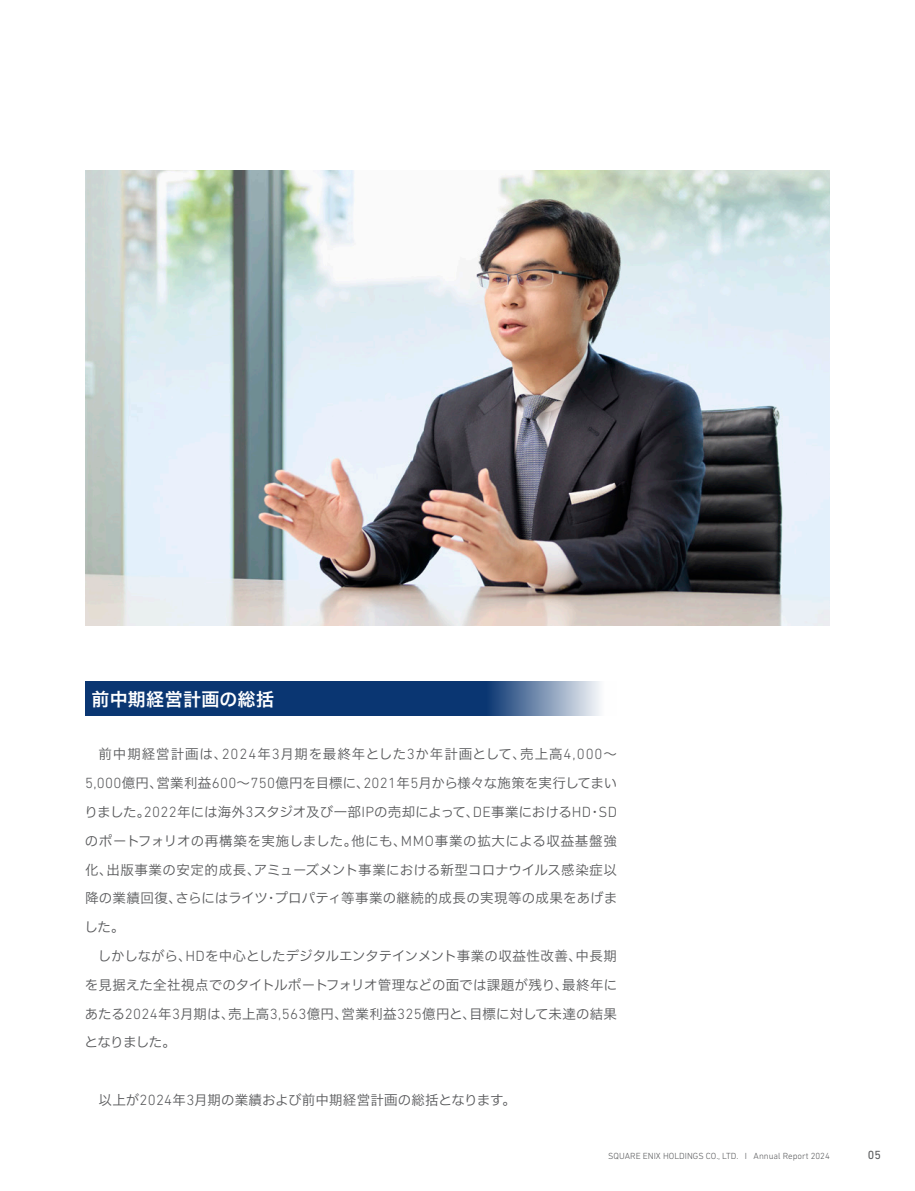
<style>
.page{position:relative;width:915px;height:1191px;background:#fff}
.page>*{position:absolute;margin:0;border:0;box-sizing:border-box;transform-origin:0 0}
.t1{font:18px "Hiragino UD Sans F Std N W6";letter-spacing:.02em;color:#fff}
.t2{font:13.5px/28.8px "Hiragino UD Sans F Std N W3";letter-spacing:.015em;color:#57585a;text-align:justify}
.t3{font:12px "DIN Next LT Pro";color:#57585a}
.t4{font:300 9px "DIN Next LT Pro";color:#57585a}
.s1{font-family:"DIN Next LT Pro";font-weight:300;font-size:15px}
</style>
<div class="page">
<svg style="left:85px;top:681px;width:515px;height:34px;background:#234b80"></svg>
<img style="left:85px;top:170px;width:744px;height:455px">
<h1 class="t1" style="left:91px;top:685px;width:184px">前中期経営計画の総括</h1>
<p class="t2" style="left:84px;top:739px;width:534px;text-indent:14px">前中期経営計画は、<span class="s1">2024</span>年<span class="s1">3</span>月期を最終年とした<span class="s1">3</span>か年計画として、売上高<span class="s1">4,000</span>～<span class="s1">5,000</span>億円、営業利益<span class="s1">600</span>～<span class="s1">750</span>億円を目標に、<span class="s1">2021</span>年<span class="s1">5</span>月から様々な施策を実行してまいりました。<span class="s1">2022</span>年には海外<span class="s1">3</span>スタジオ及び一部<span class="s1">IP</span>の売却によって、<span class="s1">DE</span>事業における<span class="s1">HD</span>・<span class="s1">SD</span>のポートフォリオの再構築を実施しました。他にも、<span class="s1">MMO</span>事業の拡大による収益基盤強化、出版事業の安定的成長、アミューズメント事業における新型コロナウイルス感染症以降の業績回復、さらにはライツ・プロパティ等事業の継続的成長の実現等の成果をあげました。</p>
<p class="t2" style="left:84px;top:940px;width:534px;text-indent:13px">しかしながら、<span class="s1">HD</span>を中心としたデジタルエンタテインメント事業の収益性改善、中長期を見据えた全社視点でのタイトルポートフォリオ管理などの面では課題が残り、最終年にあたる<span class="s1">2024</span>年<span class="s1">3</span>月期は、売上高<span class="s1">3,563</span>億円、営業利益<span class="s1">325</span>億円と、目標に対して未達の結果となりました。</p>
<p class="t2" style="left:99px;top:1084px;width:419px">以上が<span class="s1">2024</span>年<span class="s1">3</span>月期の業績および前中期経営計画の総括となります。</p>
<p class="t4" style="left:608px;top:1150px;width:223px">SQUARE ENIX HOLDINGS CO., LTD. I Annual Report 2024</p>
<p class="t3" style="left:867px;top:1147px;width:15px">05</p>
</div>
